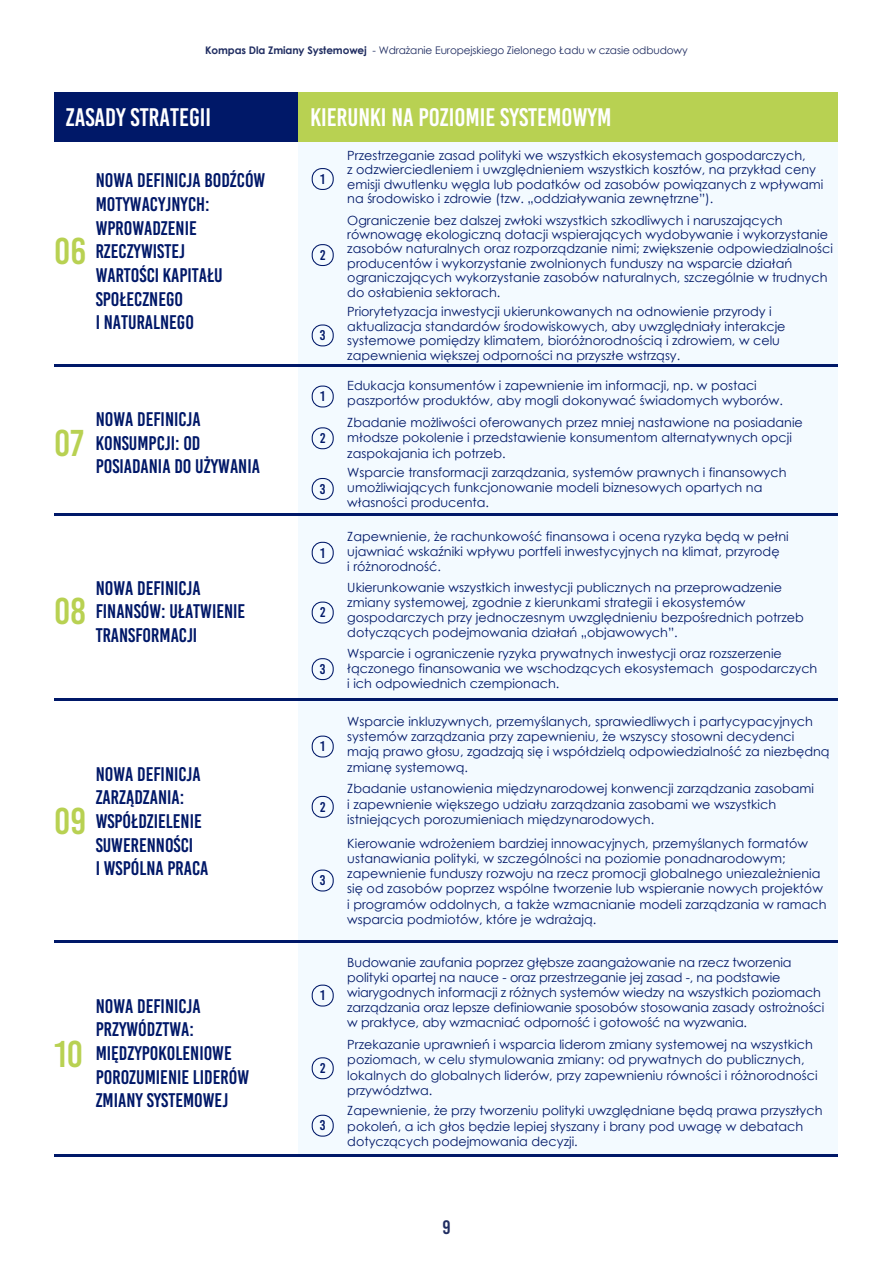
<style>
.page{position:relative;width:893px;height:1263px;background:#fff}
.page>*{position:absolute;margin:0;border:0;box-sizing:border-box;transform-origin:0 0}
.t1{font:37.35px "Bebas Kai";color:#b8d152}
.t2{font:25.35px "Bebas Kai";color:#fff}
.t3{font:19.8px/23.7px "Bebas Kai";color:#001868}
.t4{font:19.5px "Bebas Kai";color:#202d61}
.t5{font:14.1px "Bebas Kai";color:#001868}
.t6{font:12.75px/15.1px "Century Gothic";color:#001868}
.t7{font:10.5px "Century Gothic";letter-spacing:-.01em;color:#202d61}
.s1{font-weight:700}
</style>
<div class="page">
<div style="left:298px;top:366px;width:540px;height:147px;background:#f3faff"></div>
<div style="left:312px;top:386px;width:22px;height:21px;border:1px solid #001868;border-radius:10px"></div>
<div style="left:312px;top:427px;width:22px;height:22px;border:1px solid #001868;border-radius:10px"></div>
<div style="left:312px;top:478px;width:22px;height:22px;border:1px solid #001868;border-radius:10px"></div>
<div style="left:298px;top:142px;width:540px;height:224px;background:#f3faff"></div>
<div style="left:54px;top:93px;width:244px;height:49px;background:#001868"></div>
<div style="left:298px;top:93px;width:540px;height:49px;background:#b8d152"></div>
<div style="left:312px;top:168px;width:22px;height:22px;border:1px solid #001868;border-radius:10px"></div>
<div style="left:312px;top:244px;width:22px;height:22px;border:1px solid #001868;border-radius:10px"></div>
<div style="left:312px;top:324px;width:22px;height:22px;border:1px solid #001868;border-radius:10px"></div>
<div style="left:298px;top:515px;width:540px;height:186px;background:#f3faff"></div>
<div style="left:312px;top:542px;width:22px;height:22px;border:1px solid #001868;border-radius:10px"></div>
<div style="left:312px;top:602px;width:22px;height:21px;border:1px solid #001868;border-radius:10px"></div>
<div style="left:312px;top:658px;width:22px;height:22px;border:1px solid #001868;border-radius:10px"></div>
<div style="left:298px;top:698px;width:540px;height:243px;background:#f3faff"></div>
<div style="left:312px;top:736px;width:22px;height:21px;border:1px solid #001868;border-radius:10px"></div>
<div style="left:312px;top:796px;width:22px;height:22px;border:1px solid #001868;border-radius:10px"></div>
<div style="left:312px;top:869px;width:22px;height:22px;border:1px solid #001868;border-radius:10px"></div>
<div style="left:298px;top:942px;width:540px;height:213px;background:#f3faff"></div>
<div style="left:312px;top:984px;width:22px;height:22px;border:1px solid #001868;border-radius:10px"></div>
<div style="left:312px;top:1057px;width:22px;height:22px;border:1px solid #001868;border-radius:10px"></div>
<div style="left:312px;top:1115px;width:22px;height:22px;border:1px solid #001868;border-radius:10px"></div>
<hr style="left:54px;top:513px;width:784px;height:2px;background:#001868">
<hr style="left:54px;top:698px;width:784px;height:3px;background:#001868">
<hr style="left:54px;top:940px;width:784px;height:3px;background:#001868">
<hr style="left:54px;top:1154px;width:784px;height:2px;background:#001868">
<hr style="left:54px;top:364px;width:784px;height:3px;background:#001868">
<p class="t7" style="left:205px;top:43px;width:484px"><span class="s1">Kompas Dla Zmiany Systemowej</span> - Wdrażanie Europejskiego Zielonego Ładu w czasie odbudowy</p>
<p class="t2" style="left:66px;top:104px;width:147px">ZASADY STRATEGII</p>
<p class="t2" style="left:310px;top:104px;width:303px">KIERUNKI NA POZIOMIE SYSTEMOWYM</p>
<p class="t1" style="left:54px;top:231px;width:34px">06</p>
<p class="t3" style="left:96px;top:169px;width:171px">NOWA DEFINICJA BODŹCÓW<br>MOTYWACYJNYCH:<br>WPROWADZENIE<br>RZECZYWISTEJ<br>WARTOŚCI KAPITAŁU<br>SPOŁECZNEGO<br>I NATURALNEGO</p>
<p class="t5" style="left:320px;top:171px;width:6px">1</p>
<p class="t5" style="left:320px;top:247px;width:7px">2</p>
<p class="t5" style="left:320px;top:328px;width:7px">3</p>
<p class="t1" style="left:54px;top:423px;width:31px">07</p>
<p class="t3" style="left:96px;top:407px;width:166px">NOWA DEFINICJA<br>KONSUMPCJI: OD<br>POSIADANIA DO UŻYWANIA</p>
<p class="t5" style="left:320px;top:389px;width:6px">1</p>
<p class="t5" style="left:320px;top:431px;width:7px">2</p>
<p class="t5" style="left:320px;top:481px;width:7px">3</p>
<p class="t1" style="left:54px;top:591px;width:33px">08</p>
<p class="t3" style="left:96px;top:576px;width:151px">NOWA DEFINICJA<br>FINANSÓW: UŁATWIENIE<br>TRANSFORMACJI</p>
<p class="t5" style="left:320px;top:545px;width:6px">1</p>
<p class="t5" style="left:320px;top:605px;width:7px">2</p>
<p class="t5" style="left:320px;top:661px;width:7px">3</p>
<p class="t1" style="left:54px;top:801px;width:34px">09</p>
<p class="t3" style="left:96px;top:762px;width:114px">NOWA DEFINICJA<br>ZARZĄDZANIA:<br>WSPÓŁDZIELENIE<br>SUWERENNOŚCI<br>I WSPÓLNA PRACA</p>
<p class="t5" style="left:320px;top:739px;width:6px">1</p>
<p class="t5" style="left:320px;top:799px;width:7px">2</p>
<p class="t5" style="left:320px;top:873px;width:7px">3</p>
<p class="t1" style="left:54px;top:1034px;width:30px">10</p>
<p class="t3" style="left:96px;top:994px;width:155px">NOWA DEFINICJA<br>PRZYWÓDZTWA:<br>MIĘDZYPOKOLENIOWE<br>POROZUMIENIE LIDERÓW<br>ZMIANY SYSTEMOWEJ</p>
<p class="t5" style="left:320px;top:988px;width:6px">1</p>
<p class="t5" style="left:320px;top:1060px;width:7px">2</p>
<p class="t5" style="left:320px;top:1118px;width:7px">3</p>
<p class="t6" style="left:347px;top:148px;width:477px;line-height:14.4px">Przestrzeganie zasad polityki we wszystkich ekosystemach gospodarczych,<br>z odzwierciedleniem i uwzględnieniem wszystkich kosztów, na przykład ceny emisji dwutlenku węgla lub podatków od zasobów powiązanych z wpływami na środowisko i zdrowie (tzw. „oddziaływania zewnętrzne”).</p>
<p class="t6" style="left:347px;top:213px;width:487px;line-height:14.4px">Ograniczenie bez dalszej zwłoki wszystkich szkodliwych i naruszających równowagę ekologiczną dotacji wspierających wydobywanie i wykorzystanie zasobów naturalnych oraz rozporządzanie nimi; zwiększenie odpowiedzialności producentów i wykorzystanie zwolnionych funduszy na wsparcie działań ograniczających wykorzystanie zasobów naturalnych, szczególnie w trudnych do osłabienia sektorach.</p>
<p class="t6" style="left:347px;top:304px;width:440px;line-height:14.4px">Priorytetyzacja inwestycji ukierunkowanych na odnowienie przyrody i aktualizacja standardów środowiskowych, aby uwzględniały interakcje systemowe pomiędzy klimatem, bioróżnorodnością i zdrowiem, w celu zapewnienia większej odporności na przyszłe wstrząsy.</p>
<p class="t6" style="left:347px;top:378px;width:437px">Edukacja konsumentów i zapewnienie im informacji, np. w postaci paszportów produktów, aby mogli dokonywać świadomych wyborów.</p>
<p class="t6" style="left:347px;top:415px;width:457px">Zbadanie możliwości oferowanych przez mniej nastawione na posiadanie młodsze pokolenie i przedstawienie konsumentom alternatywnych opcji zaspokajania ich potrzeb.</p>
<p class="t6" style="left:347px;top:464px;width:441px">Wsparcie transformacji zarządzania, systemów prawnych i finansowych umożliwiających funkcjonowanie modeli biznesowych opartych na własności producenta.</p>
<p class="t6" style="left:347px;top:528px;width:443px">Zapewnienie, że rachunkowość finansowa i ocena ryzyka będą w pełni ujawniać wskaźniki wpływu portfeli inwestycyjnych na klimat, przyrodę<br>i różnorodność.</p>
<p class="t6" style="left:347px;top:579px;width:458px">Ukierunkowanie wszystkich inwestycji publicznych na przeprowadzenie zmiany systemowej, zgodnie z kierunkami strategii i ekosystemów gospodarczych przy jednoczesnym uwzględnieniu bezpośrednich potrzeb dotyczących podejmowania działań „objawowych”.</p>
<p class="t6" style="left:347px;top:645px;width:472px">Wsparcie i ograniczenie ryzyka prywatnych inwestycji oraz rozszerzenie łączonego finansowania we wschodzących ekosystemach gospodarczych i ich odpowiednich czempionach.</p>
<p class="t6" style="left:347px;top:713px;width:484px">Wsparcie inkluzywnych, przemyślanych, sprawiedliwych i partycypacyjnych systemów zarządzania przy zapewnieniu, że wszyscy stosowni decydenci<br>mają prawo głosu, zgadzają się i współdzielą odpowiedzialność za niezbędną zmianę systemową.</p>
<p class="t6" style="left:347px;top:781px;width:468px">Zbadanie ustanowienia międzynarodowej konwencji zarządzania zasobami i zapewnienie większego udziału zarządzania zasobami we wszystkich istniejących porozumieniach międzynarodowych.</p>
<p class="t6" style="left:347px;top:835px;width:481px">Kierowanie wdrożeniem bardziej innowacyjnych, przemyślanych formatów ustanawiania polityki, w szczególności na poziomie ponadnarodowym; zapewnienie funduszy rozwoju na rzecz promocji globalnego uniezależnienia się od zasobów poprzez wspólne tworzenie lub wspieranie nowych projektów i programów oddolnych, a także wzmacnianie modeli zarządzania w ramach wsparcia podmiotów, które je wdrażają.</p>
<p class="t6" style="left:347px;top:954px;width:478px">Budowanie zaufania poprzez głębsze zaangażowanie na rzecz tworzenia polityki opartej na nauce - oraz przestrzeganie jej zasad -, na podstawie wiarygodnych informacji z różnych systemów wiedzy na wszystkich poziomach zarządzania oraz lepsze definiowanie sposobów stosowania zasady ostrożności w praktyce, aby wzmacniać odporność i gotowość na wyzwania.</p>
<p class="t6" style="left:347px;top:1037px;width:472px">Przekazanie uprawnień i wsparcia liderom zmiany systemowej na wszystkich poziomach, w celu stymulowania zmiany: od prywatnych do publicznych, lokalnych do globalnych liderów, przy zapewnieniu równości i różnorodności przywództwa.</p>
<p class="t6" style="left:347px;top:1103px;width:477px">Zapewnienie, że przy tworzeniu polityki uwzględniane będą prawa przyszłych pokoleń, a ich głos będzie lepiej słyszany i brany pod uwagę w debatach dotyczących podejmowania decyzji.</p>
<h3 class="t4" style="left:442px;top:1217px;width:10px">9</h3>
</div>
